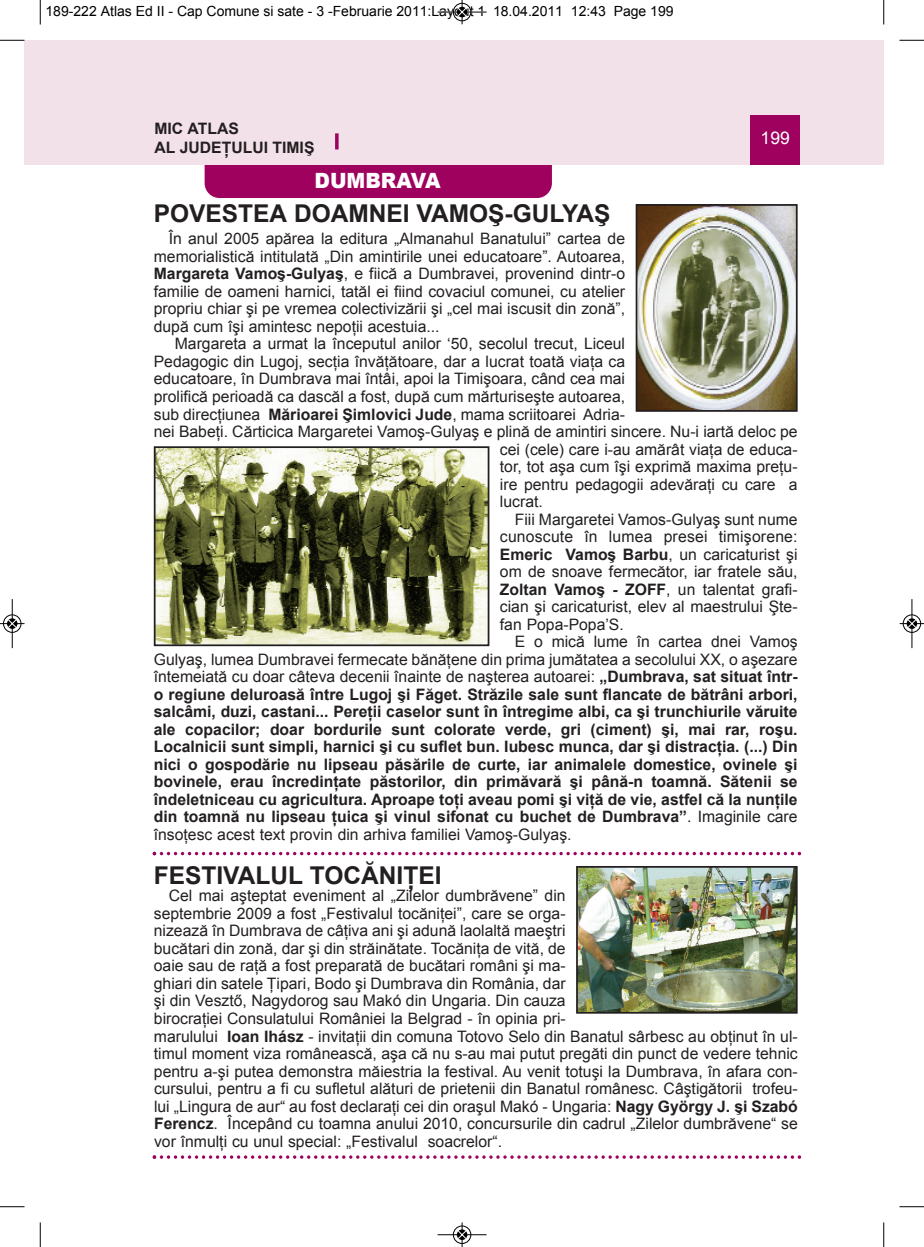
<style>
.page{position:relative;width:924px;height:1247px;background:#fff}
.page>*{position:absolute;margin:0;border:0;box-sizing:border-box;transform-origin:0 0}
.t1{font:700 24.5px "Arial";color:#231f20}
.t2{font:900 21px "Arial";color:#fff;scale:.95 1}
.t3{font:17.5px "Arial";color:#fff}
.t4{font:15.75px/17.5px "Arial";color:#231f20;text-align:justify}
.t5{font:700 15.75px/18.9px "Arial";color:#231f20}
.t6{font:14px "Arial";color:#000}
.s1{font-weight:700}
.s2{font-weight:400}
</style>
<div class="page">
<div style="left:205px;top:135px;width:347px;height:63px;background:#9e015e;border-radius:15px"></div>
<div style="left:40px;top:40px;width:844px;height:124px;background:#f3e1e9"></div>
<div style="left:750px;top:115px;width:50px;height:49px;background:#9e015e"></div>
<svg style="left:335px;top:133px;width:4px;height:16px"></svg>
<div style="left:24px;top:40px;width:16px;height:124px;background:#f3e1e9"></div>
<img style="left:157px;top:449px;width:329px;height:194px">
<div style="left:154px;top:446px;width:335px;height:200px;border:2px solid #231f20"></div>
<img style="left:639px;top:207px;width:155px;height:202px">
<div style="left:636px;top:204px;width:161px;height:208px;border:2px solid #231f20"></div>
<img style="left:579px;top:868px;width:215px;height:142px">
<div style="left:576px;top:865px;width:221px;height:148px;border:2px solid #231f20"></div>
<svg style="left:153px;top:851px;width:648px;height:4px"></svg>
<svg style="left:153px;top:1155px;width:648px;height:3px"></svg>
<svg style="left:40px;top:0;width:1px;height:24px"></svg>
<svg style="left:0;top:40px;width:24px;height:1px"></svg>
<svg style="left:883px;top:0;width:1px;height:24px"></svg>
<svg style="left:899px;top:40px;width:25px;height:1px"></svg>
<svg style="left:40px;top:1222px;width:1px;height:24px"></svg>
<svg style="left:0;top:1206px;width:24px;height:1px"></svg>
<svg style="left:883px;top:1222px;width:1px;height:24px"></svg>
<svg style="left:899px;top:1206px;width:25px;height:1px"></svg>
<hr style="left:438px;top:12px;width:48px;height:1px;background:#000">
<div style="left:453px;top:3px;width:18px;height:18px;border:1px solid #000;border-radius:50%"></div>
<svg style="left:458px;top:0;width:8px;height:24px"></svg>
<hr style="left:438px;top:1234px;width:48px;height:1px;background:#000">
<div style="left:453px;top:1225px;width:18px;height:18px;border:1px solid #000;border-radius:50%"></div>
<svg style="left:458px;top:1222px;width:8px;height:24px"></svg>
<div style="left:3px;top:614px;width:19px;height:19px;border:1px solid #fff;border-radius:50%"></div>
<hr style="left:12px;top:599px;width:1px;height:49px;background:#000">
<div style="left:3px;top:614px;width:18px;height:18px;border:1px solid #000;border-radius:50%"></div>
<svg style="left:0;top:619px;width:24px;height:9px"></svg>
<div style="left:902px;top:614px;width:19px;height:19px;border:1px solid #fff;border-radius:50%"></div>
<hr style="left:911px;top:599px;width:1px;height:49px;background:#000">
<div style="left:903px;top:614px;width:18px;height:18px;border:1px solid #000;border-radius:50%"></div>
<svg style="left:900px;top:619px;width:24px;height:9px"></svg>
<p class="t6" style="left:46px;top:3px;width:630px">189-222 Atlas Ed II - Cap Comune si sate - 3 -Februarie 2011:Layout 1 18.04.2011 12:43 Page 199</p>
<p class="t5" style="left:154px;top:119px;width:162px">MIC ATLAS<br>AL JUDEŢULUI TIMIŞ</p>
<p class="t3" style="left:760px;top:128px;width:31px">199</p>
<h2 class="t2" style="left:314px;top:165px;width:134px">DUMBRAVA</h2>
<h1 class="t1" style="left:154px;top:200px;width:458px">POVESTEA DOAMNEI VAMOŞ-GULYAŞ</h1>
<p class="t4" style="left:154px;top:230px;width:473px;text-indent:15px">În anul 2005 apărea la editura „Almanahul Banatului” cartea de memorialistică intitulată „Din amintirile unei educatoare”. Autoarea, <span class="s1">Margareta Vamoş-Gulyaş</span>, e fiică a Dumbravei, provenind dintr-o familie de oameni harnici, tatăl ei fiind covaciul comunei, cu atelier propriu chiar şi pe vremea colectivizării şi „cel mai iscusit din zonă”, după cum îşi amintesc nepoţii acestuia...</p>
<p class="t4" style="left:175px;top:335px;width:452px">Margareta a urmat la începutul anilor ‘50, secolul trecut, Liceul</p>
<p class="t4" style="left:154px;top:353px;width:473px">Pedagogic din Lugoj, secţia învăţătoare, dar a lucrat toată viaţa ca</p>
<p class="t4" style="left:154px;top:370px;width:473px">educatoare, în Dumbrava mai întâi, apoi la Timişoara, când cea mai</p>
<p class="t4" style="left:154px;top:388px;width:473px">prolifică perioadă ca dascăl a fost, după cum mărturiseşte autoarea,</p>
<p class="t4" style="left:154px;top:405px;width:473px">sub direcţiunea <span class="s1">Mărioarei Şimlovici Jude</span>, mama scriitoarei Adria-</p>
<p class="t4" style="left:154px;top:423px;width:645px">nei Babeţi. Cărticica Margaretei Vamoş-Gulyaş e plină de amintiri sincere. Nu-i iartă deloc pe</p>
<p class="t4" style="left:500px;top:440px;width:299px">cei (cele) care i-au amărât viaţa de educa-</p>
<p class="t4" style="left:500px;top:458px;width:299px">tor, tot aşa cum îşi exprimă maxima preţu-</p>
<p class="t4" style="left:500px;top:475px;width:299px">ire pentru pedagogii adevăraţi cu care a</p>
<p class="t4" style="left:500px;top:493px;width:44px">lucrat.</p>
<p class="t4" style="left:515px;top:510px;width:284px">Fiii Margaretei Vamos-Gulyaş sunt nume</p>
<p class="t4" style="left:500px;top:528px;width:299px">cunoscute în lumea presei timişorene:</p>
<p class="t4" style="left:500px;top:545px;width:299px"><span class="s1">Emeric Vamoş Barbu</span>, un caricaturist şi</p>
<p class="t4" style="left:500px;top:563px;width:299px">om de snoave fermecător, iar fratele său,</p>
<p class="t4" style="left:500px;top:580px;width:299px"><span class="s1">Zoltan Vamoş - ZOFF</span>, un talentat grafi-</p>
<p class="t4" style="left:500px;top:598px;width:299px">cian şi caricaturist, elev al maestrului Şte-</p>
<p class="t4" style="left:500px;top:615px;width:125px">fan Popa-Popa’S.</p>
<p class="t4" style="left:515px;top:633px;width:284px">E o mică lume în cartea dnei Vamoş</p>
<p class="t4" style="left:154px;top:650px;width:645px">Gulyaş, lumea Dumbravei fermecate bănăţene din prima jumătatea a secolului XX, o aşezare</p>
<p class="t4" style="left:154px;top:668px;width:645px">întemeiată cu doar câteva decenii înainte de naşterea autoarei: <span class="s1">„Dumbrava, sat situat într-</span></p>
<p class="t5" style="left:154px;top:684px;width:645px">o regiune deluroasă între Lugoj şi Făget. Străzile sale sunt flancate de bătrâni arbori,</p>
<p class="t5" style="left:154px;top:702px;width:645px">salcâmi, duzi, castani... Pereţii caselor sunt în întregime albi, ca şi trunchiurile văruite</p>
<p class="t5" style="left:154px;top:719px;width:645px">ale copacilor; doar bordurile sunt colorate verde, gri (ciment) şi, mai rar, roşu.</p>
<p class="t5" style="left:154px;top:737px;width:645px">Localnicii sunt simpli, harnici şi cu suflet bun. Iubesc munca, dar şi distracţia. (...) Din</p>
<p class="t5" style="left:154px;top:754px;width:645px">nici o gospodărie nu lipseau păsările de curte, iar animalele domestice, ovinele şi</p>
<p class="t5" style="left:154px;top:772px;width:645px">bovinele, erau încredinţate păstorilor, din primăvară şi până-n toamnă. Sătenii se</p>
<p class="t5" style="left:154px;top:789px;width:645px">îndeletniceau cu agricultura. Aproape toţi aveau pomi şi viţă de vie, astfel că la nunţile</p>
<p class="t5" style="left:154px;top:807px;width:645px">din toamnă nu lipseau ţuica şi vinul sifonat cu buchet de Dumbrava”<span class="s2">. Imaginile care</span></p>
<p class="t4" style="left:154px;top:825px;width:419px">însoţesc acest text provin din arhiva familiei Vamoş-Gulyaş.</p>
<h1 class="t1" style="left:154px;top:861px;width:289px">FESTIVALUL TOCĂNIŢEI</h1>
<p class="t4" style="left:154px;top:887px;width:645px;text-align:left;text-indent:15px">Cel mai aşteptat eveniment al „Zilelor dumbrăvene” din<br>septembrie 2009 a fost „Festivalul tocăniţei”, care se orga-<br>nizează în Dumbrava de câţiva ani şi adună laolaltă maeştri<br>bucătari din zonă, dar şi din străinătate. Tocăniţa de vită, de<br>oaie sau de raţă a fost preparată de bucătari români şi ma-<br>ghiari din satele Ţipari, Bodo şi Dumbrava din România, dar<br>şi din Vesztő, Nagydorog sau Makó din Ungaria. Din cauza<br>birocraţiei Consulatului României la Belgrad - în opinia pri-<br>marulului <span class="s1">Ioan Ihász</span> - invitaţii din comuna Totovo Selo din Banatul sârbesc au obţinut în ul&shy;timul moment viza românească, aşa că nu s-au mai putut pregăti din punct de vedere tehnic pentru a-şi putea demonstra măiestria la festival. Au venit totuşi la Dumbrava, în afara con&shy;cursului, pentru a fi cu sufletul alături de prietenii din Banatul românesc. Câştigătorii trofeu&shy;lui „Lingura de aur“ au fost declaraţi cei din oraşul Makó - Ungaria: <span class="s1">Nagy György J. şi Szabó Ferencz</span>. Începând cu toamna anului 2010, concursurile din cadrul „Zilelor dumbrăvene“ se vor înmulţi cu unul special: „Festivalul soacrelor“.</p>
</div>
